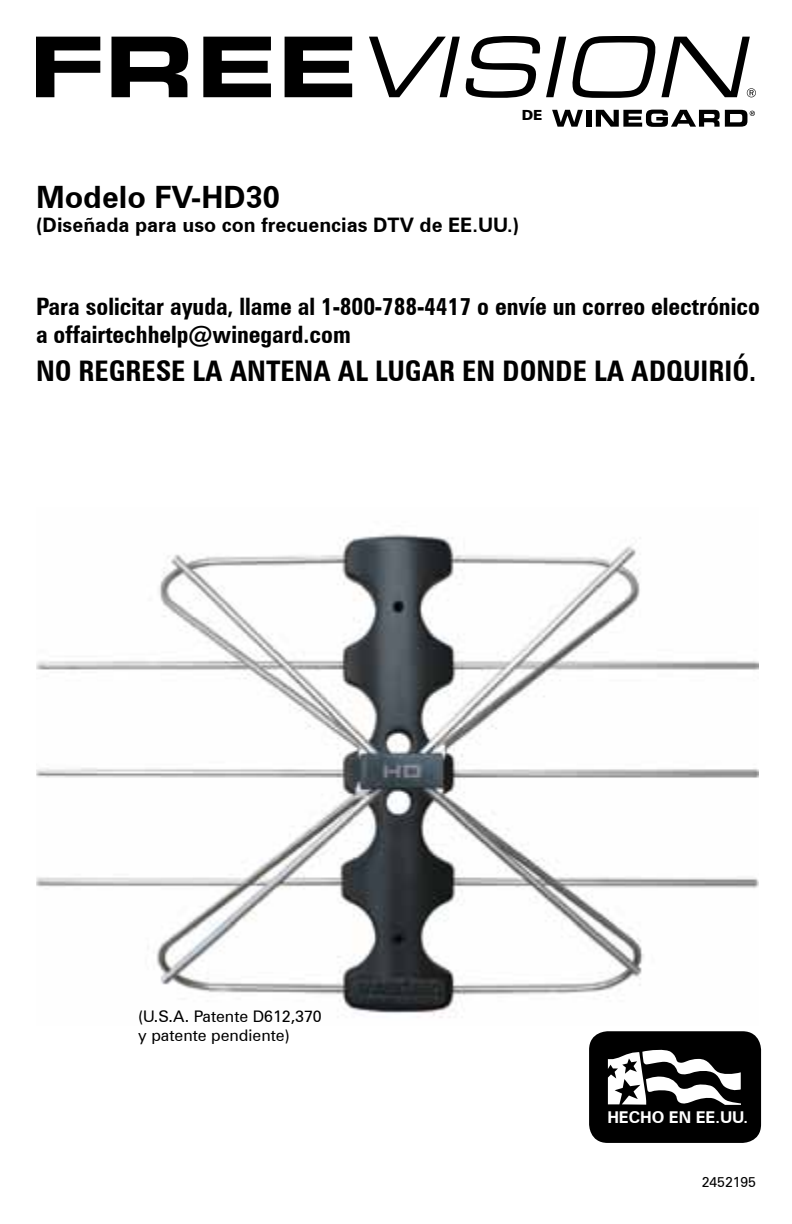
<style>
.page{position:relative;width:792px;height:1224px;background:#fff}
.page>*{position:absolute;margin:0;border:0;box-sizing:border-box;transform-origin:0 0}
.t1{font:700 30.8px "Zurich BT";color:#000}
.t2{font:700 condensed 28.4px "Zurich BT";color:#000}
.t3{font:700 condensed 24px/28.8px "Zurich BT";color:#000}
.t4{font:700 20px "Zurich BT";color:#000}
.t5{font:700 16.2px "Zurich BT";color:#fff}
.t6{font:16px/19.2px "Zurich BT";color:#000}
.t7{font:14px "Zurich BT";color:#000}
.t8{font:900 14px "Zurich BT";color:#000}
</style>
<div class="page">
<div style="left:589px;top:1031px;width:172px;height:112px;background:#000;border-radius:19px"></div>
<svg style="left:608px;top:1050px;width:133px;height:55px"></svg>
<svg style="left:552px;top:110px;width:31px;height:17px"></svg>
<div style="left:587px;top:110px;width:5px;height:17px;background:#000"></div>
<svg style="left:596px;top:110px;width:159px;height:17px"></svg>
<svg style="left:36px;top:36px;width:714px;height:62px"></svg>
<svg style="left:747px;top:88px;width:9px;height:9px"></svg>
<img style="left:36px;top:534px;width:723px;height:484px">
<p class="t8" style="left:522px;top:107px;width:22px">DE</p>
<p class="t1" style="left:36px;top:178px;width:245px">Modelo FV-HD30</p>
<p class="t4" style="left:36px;top:213px;width:485px">(Diseñada para uso con frecuencias DTV de EE .UU.)</p>
<p class="t3" style="left:36px;top:291px;width:725px">Para solicitar ayuda, llame al 1-800-788-4417 o envíe un correo electrónico a offairtechhelp@winegard.com</p>
<p class="t2" style="left:36px;top:354px;width:722px">NO REGRESE LA ANTENA AL LUGAR EN DONDE LA ADQUIRIÓ.</p>
<p class="t6" style="left:138px;top:1006px;width:185px">(U.S.A. Patente D612,370 y patente pendiente)</p>
<p class="t5" style="left:607px;top:1107px;width:142px">Hecho en EE.UU.</p>
<p class="t7" style="left:702px;top:1174px;width:56px">2452195</p>
</div>
